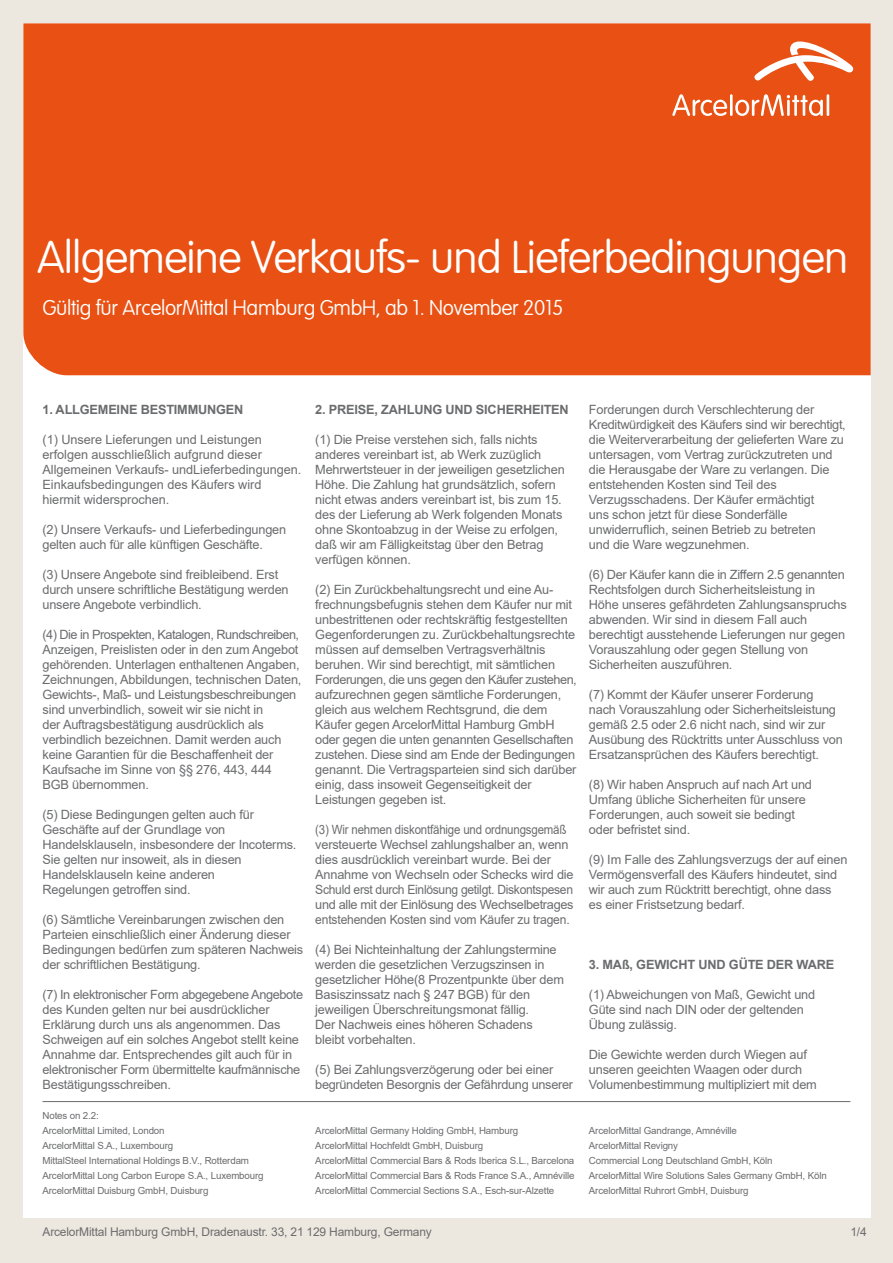
<style>
.page{position:relative;width:893px;height:1263px;background:#ede8df}
.page>*{position:absolute;margin:0;border:0;box-sizing:border-box;transform-origin:0 0}
.t1{font:100 45px "VAG Rounded";letter-spacing:-.02em;color:#fff}
.t2{font:100 21px "VAG Rounded";letter-spacing:-.015em;color:#fff}
.t3{font:12.75px/15px "Arial";letter-spacing:-.015em;color:#6b6c6e}
.t4{font:12.75px/15px "Arial";letter-spacing:-.015em;color:#6b6c6e;scale:.9 1}
.t5{font:700 12.75px "Arial";letter-spacing:-.015em;color:#6b6c6e}
.t6{font:12px "Arial";letter-spacing:-.015em;color:#6b6c6e}
.t7{font:9.75px/15px "Arial";letter-spacing:-.015em;color:#6b6c6e}
</style>
<div class="page">
<div style="left:23px;top:23px;width:848px;height:1195px;background:#fff"></div>
<div style="left:23px;top:23px;width:848px;height:352px;background:#e85113"></div>
<svg style="left:754px;top:41px;width:99px;height:40px"></svg>
<hr style="left:730px;top:94px;width:3px;height:22px;background:#fff">
<svg style="left:672px;top:94px;width:55px;height:22px"></svg>
<hr style="left:827px;top:94px;width:2px;height:22px;background:#fff">
<svg style="left:735px;top:94px;width:88px;height:22px"></svg>
<hr style="left:43px;top:1101px;width:807px;height:1px;background:#6b6c6e">
<h1 class="t1" style="left:37px;top:231px;width:812px">Allgemeine Verkaufs- und Lieferbedingungen</h1>
<h2 class="t2" style="left:43px;top:296px;width:522px">Gültig für ArcelorMittal Hamburg GmbH, ab 1. November 2015</h2>
<p class="t5" style="left:43px;top:401px;width:202px">1. ALLGEMEINE BESTIMMUNGEN</p>
<p class="t3" style="left:43px;top:432px;width:260px">(1) Unsere Lieferungen und Leistungen erfolgen ausschließlich aufgrund dieser Allgemeinen Verkaufs- undLieferbedingungen.<br>Einkaufsbedingungen des Käufers wird hiermit widersprochen.</p>
<p class="t3" style="left:43px;top:522px;width:245px">(2) Unsere Verkaufs- und Lieferbedingungen gelten auch für alle künftigen Geschäfte.</p>
<p class="t3" style="left:43px;top:567px;width:248px">(3) Unsere Angebote sind freibleibend. Erst durch unsere schriftliche Bestätigung werden unsere Angebote verbindlich.</p>
<p class="t3" style="left:43px;top:627px;width:260px">(4) Die in Prospekten, Katalogen, Rundschreiben, Anzeigen, Preislisten oder in den zum Angebot gehörenden. Unterlagen enthaltenen Angaben, Zeichnungen, Abbildungen, technischen Daten, Gewichts-, Maß- und Leistungsbeschreibungen sind unverbindlich, soweit wir sie nicht in<br>der Auftragsbestätigung ausdrücklich als verbindlich bezeichnen. Damit werden auch keine Garantien für die Beschaffenheit der Kaufsache im Sinne von §§ 276, 443, 444<br>BGB übernommen.</p>
<p class="t3" style="left:43px;top:807px;width:255px">(5) Diese Bedingungen gelten auch für Geschäfte auf der Grundlage von Handelsklauseln, insbesondere der Incoterms.<br>Sie gelten nur insoweit, als in diesen Handelsklauseln keine anderen<br>Regelungen getroffen sind.</p>
<p class="t3" style="left:43px;top:912px;width:262px">(6) Sämtliche Vereinbarungen zwischen den Parteien einschließlich einer Änderung dieser Bedingungen bedürfen zum späteren Nachweis der schriftlichen Bestätigung.</p>
<p class="t3" style="left:43px;top:987px;width:262px">(7) In elektronischer Form abgegebene Angebote des Kunden gelten nur bei ausdrücklicher Erklärung durch uns als angenommen. Das Schweigen auf ein solches Angebot stellt keine Annahme dar. Entsprechendes gilt auch für in elektronischer Form übermittelte kaufmännische Bestätigungsschreiben.</p>
<p class="t5" style="left:315px;top:400px;width:255px">2. PREISE, ZAHLUNG UND SICHERHEITEN</p>
<p class="t3" style="left:315px;top:432px;width:251px">(1) Die Preise verstehen sich, falls nichts anderes vereinbart ist, ab Werk zuzüglich Mehrwertsteuer in der jeweiligen gesetzlichen Höhe. Die Zahlung hat grundsätzlich, sofern nicht etwas anders vereinbart ist, bis zum 15. des der Lieferung ab Werk folgenden Monats ohne Skontoabzug in der Weise zu erfolgen, daß wir am Fälligkeitstag über den Betrag verfügen können.</p>
<p class="t3" style="left:315px;top:582px;width:263px">(2) Ein Zurückbehaltungsrecht und eine Au&shy;frechnungsbefugnis stehen dem Käufer nur mit unbestrittenen oder rechtskräftig festgestellten Gegenforderungen zu. Zurückbehaltungsrechte müssen auf demselben Vertragsverhältnis beruhen. Wir sind berechtigt, mit sämtlichen Forderungen, die uns gegen den Käufer zustehen, aufzurechnen gegen sämtliche Forderungen, gleich aus welchem Rechtsgrund, die dem Käufer gegen ArcelorMittal Hamburg GmbH oder gegen die unten genannten Gesellschaften zustehen. Diese sind am Ende der Bedingungen genannt. Die Vertragsparteien sind sich darüber einig, dass insoweit Gegenseitigkeit der Leistungen gegeben ist.</p>
<p class="t4" style="left:315px;top:822px;width:289px">(3) Wir nehmen diskontfähige und ordnungsgemäß versteuerte Wechsel zahlungshalber an, wenn dies ausdrücklich vereinbart wurde. Bei der Annahme von Wechseln oder Schecks wird die Schuld erst durch Einlösung getilgt. Diskontspesen und alle mit der Einlösung des Wechselbetrages entstehenden Kosten sind vom Käufer zu tragen.</p>
<p class="t3" style="left:315px;top:942px;width:250px">(4) Bei Nichteinhaltung der Zahlungstermine werden die gesetzlichen Verzugszinsen in gesetzlicher Höhe(8 Prozentpunkte über dem Basiszinssatz nach § 247 BGB) für den jeweiligen Überschreitungsmonat fällig.<br>Der Nachweis eines höheren Schadens bleibt vorbehalten.</p>
<p class="t3" style="left:315px;top:1062px;width:259px">(5) Bei Zahlungsverzögerung oder bei einer begründeten Besorgnis der Gefährdung unserer</p>
<p class="t3" style="left:589px;top:402px;width:258px">Forderungen durch Verschlechterung der Kreditwürdigkeit des Käufers sind wir berechtigt, die Weiterverarbeitung der gelieferten Ware zu untersagen, vom Vertrag zurückzutreten und die Herausgabe der Ware zu verlangen. Die entstehenden Kosten sind Teil des Verzugsschadens. Der Käufer ermächtigt<br>uns schon jetzt für diese Sonderfälle unwiderruflich, seinen Betrieb zu betreten<br>und die Ware wegzunehmen.</p>
<p class="t3" style="left:589px;top:567px;width:259px">(6) Der Käufer kann die in Ziffern 2.5 genannten Rechtsfolgen durch Sicherheitsleistung in Höhe unseres gefährdeten Zahlungsanspruchs abwenden. Wir sind in diesem Fall auch berechtigt ausstehende Lieferungen nur gegen Vorauszahlung oder gegen Stellung von Sicherheiten auszuführen.</p>
<p class="t3" style="left:589px;top:687px;width:255px">(7) Kommt der Käufer unserer Forderung nach Vorauszahlung oder Sicherheitsleistung gemäß 2.5 oder 2.6 nicht nach, sind wir zur Ausübung des Rücktritts unter Ausschluss von Ersatzansprüchen des Käufers berechtigt.</p>
<p class="t3" style="left:589px;top:777px;width:225px">(8) Wir haben Anspruch auf nach Art und Umfang übliche Sicherheiten für unsere Forderungen, auch soweit sie bedingt oder befristet sind.</p>
<p class="t3" style="left:589px;top:852px;width:260px">(9) Im Falle des Zahlungsverzugs der auf einen Vermögensverfall des Käufers hindeutet, sind wir auch zum Rücktritt berechtigt, ohne dass es einer Fristsetzung bedarf.</p>
<p class="t5" style="left:589px;top:955px;width:247px">3. MAß, GEWICHT UND GÜTE DER WARE</p>
<p class="t3" style="left:589px;top:987px;width:228px">(1) Abweichungen von Maß, Gewicht und<br>Güte sind nach DIN oder der geltenden<br>Übung zulässig.</p>
<p class="t3" style="left:589px;top:1047px;width:229px">Die Gewichte werden durch Wiegen auf unseren geeichten Waagen oder durch<br>Volumenbestimmung multipliziert mit dem</p>
<p class="t7" style="left:43px;top:1108px;width:223px">Notes on 2.2:<br>ArcelorMittal Limited, London<br>ArcelorMittal S.A., Luxembourg<br>MittalSteel International Holdings B.V., Rotterdam ArcelorMittal Long Carbon Europe S.A., Luxembourg ArcelorMittal Duisburg GmbH, Duisburg</p>
<p class="t7" style="left:315px;top:1123px;width:261px">ArcelorMittal Germany Holding GmbH, Hamburg<br>ArcelorMittal Hochfeldt GmbH, Duisburg<br>ArcelorMittal Commercial Bars &amp; Rods Iberica S.L., Barcelona ArcelorMittal Commercial Bars &amp; Rods France S.A., Amnéville ArcelorMittal Commercial Sections S.A., Esch-sur-Alzette</p>
<p class="t7" style="left:589px;top:1123px;width:239px">ArcelorMittal Gandrange, Amnéville<br>ArcelorMittal Revigny<br>Commercial Long Deutschland GmbH, Köln ArcelorMittal Wire Solutions Sales Germany GmbH, Köln ArcelorMittal Ruhrort GmbH, Duisburg</p>
<p class="t6" style="left:43px;top:1223px;width:391px">ArcelorMittal Hamburg GmbH, Dradenaustr. 33, 21 129 Hamburg, Germany</p>
<p class="t6" style="left:850px;top:1223px;width:18px">1/4</p>
</div>
